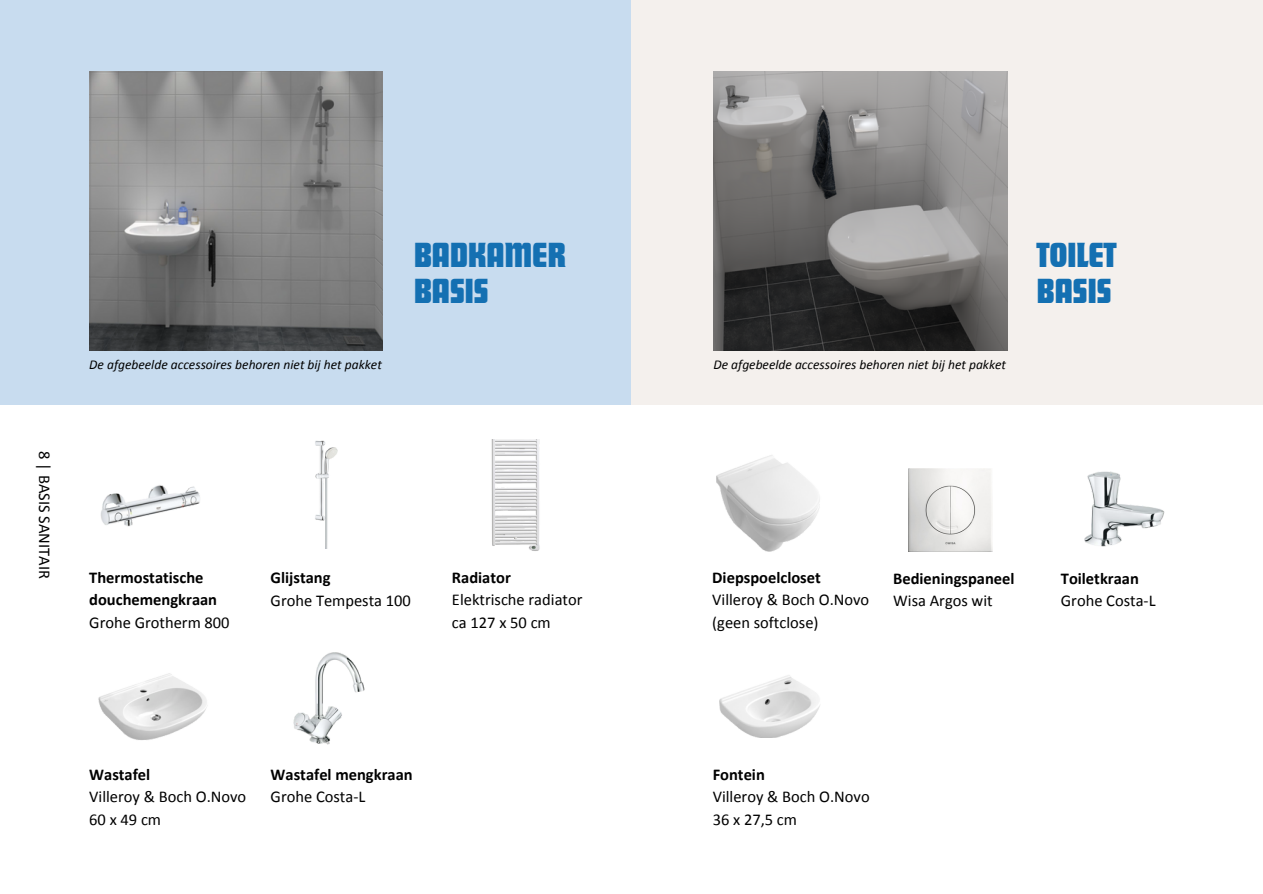
<style>
.page{position:relative;width:1263px;height:894px;background:#fff}
.page>*{position:absolute;margin:0;border:0;box-sizing:border-box;transform-origin:0 0}
.t1{font:700 33.6px "Deko Display Serial";color:#1470b2}
.t2{font:16.5px "Calibri";color:#000}
.t3{font:700 16.5px/22.5px "Calibri";color:#000}
.t4{font:italic 13.5px "Calibri";color:#000}
</style>
<div class="page">
<div style="left:0;top:0;width:631px;height:404px;background:#c8dcef"></div>
<div style="left:631px;top:0;width:632px;height:404px;background:#f4f0ed"></div>
<img style="left:89px;top:71px;width:293px;height:279px">
<img style="left:315px;top:440px;width:23px;height:108px">
<img style="left:101px;top:485px;width:99px;height:42px">
<img style="left:491px;top:439px;width:49px;height:112px">
<img style="left:98px;top:673px;width:109px;height:67px">
<img style="left:293px;top:652px;width:72px;height:93px">
<img style="left:713px;top:71px;width:294px;height:279px">
<img style="left:716px;top:455px;width:104px;height:97px">
<img style="left:909px;top:468px;width:83px;height:83px">
<img style="left:1084px;top:471px;width:80px;height:76px">
<img style="left:720px;top:675px;width:100px;height:62px">
<p class="t2" style="left:51px;top:451px;width:129px;rotate:90deg">8 | BASIS SANITAIR</p>
<p class="t1" style="left:414px;top:236px;width:153px">BADKAMER</p>
<p class="t1" style="left:414px;top:272px;width:76px">BASIS</p>
<p class="t4" style="left:89px;top:358px;width:294px">De afgebeelde accessoires behoren niet bij het pakket</p>
<p class="t4" style="left:713px;top:358px;width:294px">De afgebeelde accessoires behoren niet bij het pakket</p>
<p class="t1" style="left:1037px;top:236px;width:81px">TOILET</p>
<p class="t1" style="left:1037px;top:272px;width:76px">BASIS</p>
<p class="t3" style="left:89px;top:567px;width:129px">Thermostatische douchemengkraan</p>
<p class="t2" style="left:89px;top:615px;width:142px">Grohe Grotherm 800</p>
<p class="t3" style="left:271px;top:567px;width:61px">Glijstang</p>
<p class="t2" style="left:271px;top:593px;width:142px">Grohe Tempesta 100</p>
<p class="t3" style="left:452px;top:567px;width:60px">Radiator</p>
<p class="t2" style="left:452px;top:592px;width:132px">Elektrische radiator</p>
<p class="t2" style="left:452px;top:615px;width:100px">ca 127 x 50 cm</p>
<p class="t3" style="left:712px;top:567px;width:110px">Diepspoelcloset</p>
<p class="t2" style="left:712px;top:592px;width:159px">Villeroy &amp; Boch O.Novo</p>
<p class="t2" style="left:712px;top:615px;width:108px">(geen softclose)</p>
<p class="t3" style="left:893px;top:568px;width:123px">Bedieningspaneel</p>
<p class="t2" style="left:893px;top:593px;width:101px">Wisa Argos wit</p>
<p class="t3" style="left:1061px;top:568px;width:80px">Toiletkraan</p>
<p class="t2" style="left:1061px;top:593px;width:96px">Grohe Costa-L</p>
<p class="t3" style="left:89px;top:764px;width:63px">Wastafel</p>
<p class="t2" style="left:89px;top:789px;width:159px">Villeroy &amp; Boch O.Novo</p>
<p class="t2" style="left:89px;top:812px;width:73px">60 x 49 cm</p>
<p class="t3" style="left:271px;top:764px;width:144px">Wastafel mengkraan</p>
<p class="t2" style="left:271px;top:789px;width:96px">Grohe Costa-L</p>
<p class="t3" style="left:713px;top:764px;width:54px">Fontein</p>
<p class="t2" style="left:713px;top:789px;width:159px">Villeroy &amp; Boch O.Novo</p>
<p class="t2" style="left:713px;top:812px;width:86px">36 x 27,5 cm</p>
</div>
